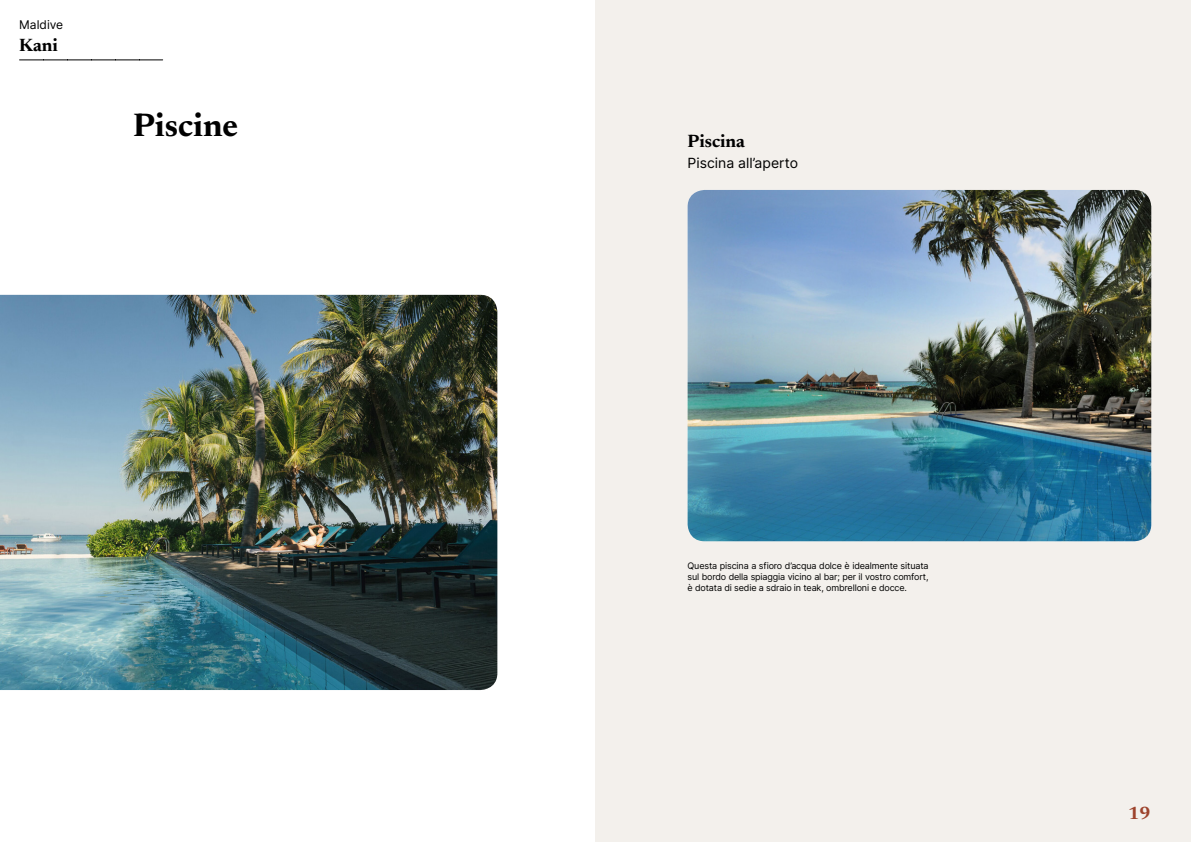
<style>
.page{position:relative;width:1191px;height:842px;background:#fff}
.page>*{position:absolute;margin:0;border:0;box-sizing:border-box;transform-origin:0 0}
.t1{font:700 33px "Newsreader 24 pt";color:#000}
.t2{font:700 18px "Newsreader 24 pt";color:#000}
.t3{font:700 18px "Newsreader 24 pt";color:#9d432c}
.t4{font:14px "Inter";color:#000}
.t5{font:12px "Inter";color:#000}
.t6{font:9px/11px "Inter";letter-spacing:-.015em;color:#000;text-align:justify}
</style>
<div class="page">
<div style="left:595px;top:0;width:596px;height:842px;background:#f3f0ec"></div>
<img style="left:0;top:295px;width:497px;height:395px">
<img style="left:687px;top:190px;width:464px;height:351px">
<svg style="left:20px;top:60px;width:143px;height:1px"></svg>
<h3 class="t5" style="left:19px;top:15px;width:46px">Maldive</h3>
<h2 class="t2" style="left:19px;top:32px;width:40px">Kani</h2>
<h1 class="t1" style="left:133px;top:101px;width:106px">Piscine</h1>
<h2 class="t2" style="left:687px;top:128px;width:59px">Piscina</h2>
<h3 class="t4" style="left:687px;top:153px;width:112px">Piscina all’aperto</h3>
<p class="t6" style="left:687px;top:560px;width:242px">Questa piscina a sfioro d’acqua dolce è idealmente situata sul bordo della spiaggia vicino al bar; per il vostro comfort, è dotata di sedie a sdraio in teak, ombrelloni e docce.</p>
<h2 class="t3" style="left:1128px;top:800px;width:24px">19</h2>
</div>
